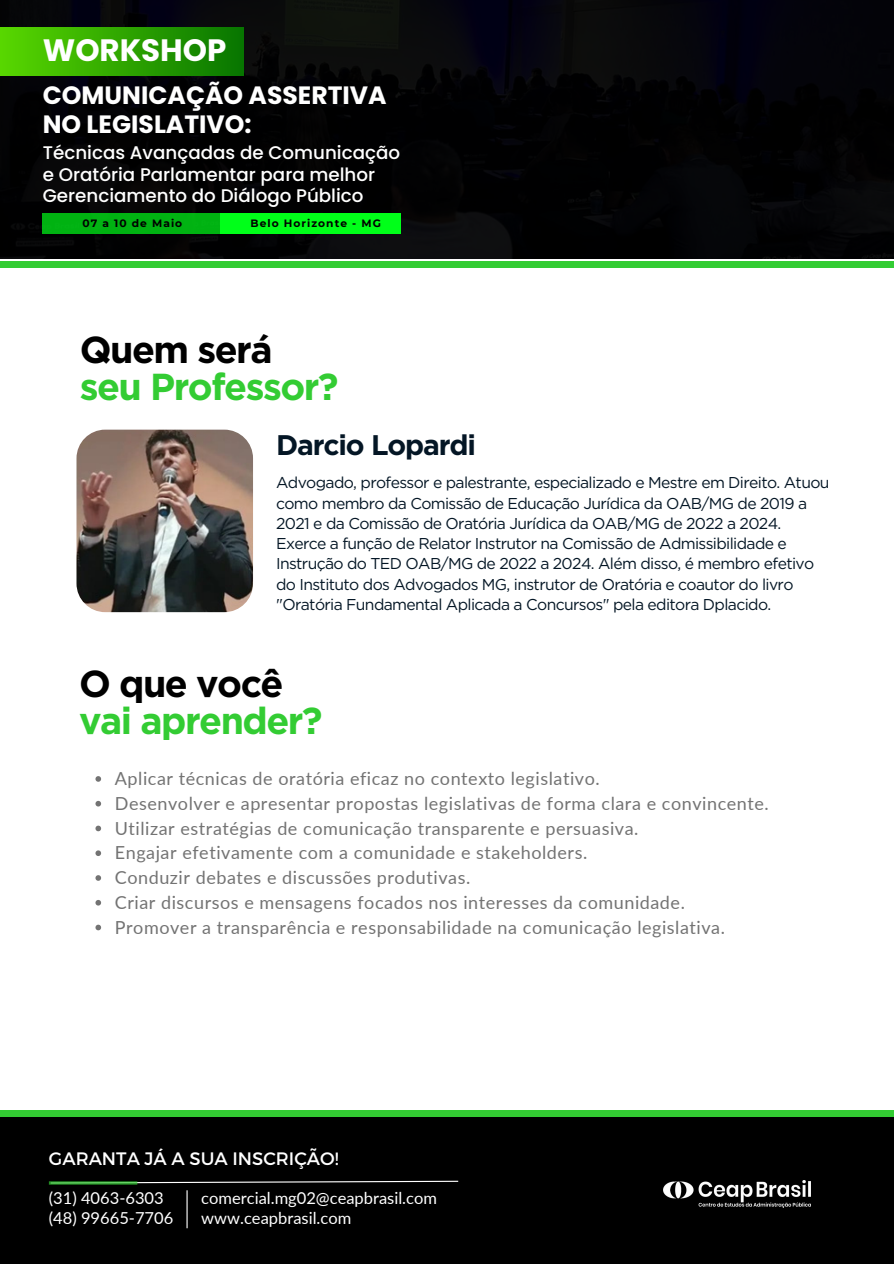
<style>
.page{position:relative;width:894px;height:1264px;background:#fff}
.page>*{position:absolute;margin:0;border:0;box-sizing:border-box;transform-origin:0 0}
.t1{font:700 37.5px/37.2px "Gotham";letter-spacing:-.04em;color:#3c3}
.t2{font:700 30.9px "Poppins";color:#fff}
.t3{font:700 28.35px "Gotham";letter-spacing:-.04em;color:#041625}
.t4{font:700 25.05px/29.4px "Poppins";color:#fff}
.t5{font:500 18.3px/21.5px "Poppins";color:#fff}
.t6{font:18px "Lato";letter-spacing:.03em;color:#737373}
.t7{font:18px "Montserrat";color:#fff}
.t8{font:16.5px "Lato";color:#fff}
.t9{font:15.75px/20.2px "Gotham";letter-spacing:-.04em;color:#041625}
.t10{font:700 10.65px "Montserrat";letter-spacing:.1em;color:#000}
.s1{color:#000}
</style>
<div class="page">
<img style="left:76px;top:429px;width:177px;height:184px">
<svg style="left:95px;top:776px;width:6px;height:5px"></svg>
<svg style="left:95px;top:800px;width:6px;height:6px"></svg>
<svg style="left:95px;top:825px;width:6px;height:6px"></svg>
<svg style="left:95px;top:850px;width:6px;height:6px"></svg>
<svg style="left:95px;top:875px;width:6px;height:5px"></svg>
<svg style="left:95px;top:900px;width:6px;height:5px"></svg>
<svg style="left:95px;top:924px;width:6px;height:6px"></svg>
<div style="left:0;top:261px;width:893px;height:7px;background:#3c3"></div>
<img style="left:0;top:0;width:893px;height:259px">
<div style="left:43px;top:213px;width:179px;height:21px;background:#00b212"></div>
<div style="left:221px;top:213px;width:180px;height:21px;background:#00ff19"></div>
<div style="left:0;top:27px;width:243px;height:48px;background:linear-gradient(to right,#58d700,#077500)"></div>
<div style="left:0;top:1113px;width:893px;height:150px;background:#000"></div>
<div style="left:0;top:1109px;width:893px;height:7px;background:#3c3"></div>
<svg style="left:137px;top:1180px;width:322px;height:4px"></svg>
<hr style="left:49px;top:1181px;width:88px;height:3px;background:#3c3">
<hr style="left:186px;top:1190px;width:1px;height:38px;background:#fff">
<img style="left:663px;top:1180px;width:147px;height:27px">
<p class="t2" style="left:43px;top:29px;width:185px">WORKSHOP</p>
<p class="t4" style="left:43px;top:81px;width:345px">COMUNICAÇÃO ASSERTIVA<br>NO LEGISLATIVO:</p>
<p class="t5" style="left:43px;top:142px;width:359px">Técnicas Avançadas de Comunicação e Oratória Parlamentar para melhor<br>Gerenciamento do Diálogo Público</p>
<p class="t10" style="left:83px;top:216px;width:101px">07 a 10 de Maio</p>
<p class="t10" style="left:250px;top:217px;width:132px">Belo Horizonte - MG</p>
<p class="t1" style="left:80px;top:331px;width:260px"><span class="s1">Quem será </span>seu Professor?</p>
<p class="t3" style="left:276px;top:427px;width:201px">Darcio Lopardi</p>
<p class="t9" style="left:276px;top:472px;width:554px">Advogado, professor e palestrante, especializado e Mestre em Direito. Atuou como membro da Comissão de Educação Jurídica da OAB/MG de 2019 a 2021 e da Comissão de Oratória Jurídica da OAB/MG de 2022 a 2024.<br>Exerce a função de Relator Instrutor na Comissão de Admissibilidade e Instrução do TED OAB/MG de 2022 a 2024. Além disso, é membro efetivo do Instituto dos Advogados MG, instrutor de Oratória e coautor do livro "Oratória Fundamental Aplicada a Concursos" pela editora Dplacido.</p>
<h4 class="t1" style="left:79px;top:665px;width:245px"><span class="s1">O que você </span>vai aprender?</h4>
<p class="t6" style="left:115px;top:767px;width:486px">Aplicar técnicas de oratória eficaz no contexto legislativo.</p>
<h2 class="t6" style="left:115px;top:792px;width:655px">Desenvolver e apresentar propostas legislativas de forma clara e convincente.</h2>
<h1 class="t6" style="left:115px;top:816px;width:525px">Utilizar estratégias de comunicação transparente e persuasiva.</h1>
<p class="t6" style="left:115px;top:841px;width:474px">Engajar efetivamente com a comunidade e stakeholders.</p>
<h3 class="t6" style="left:115px;top:866px;width:357px">Conduzir debates e discussões produtivas.</h3>
<p class="t6" style="left:115px;top:891px;width:571px">Criar discursos e mensagens focados nos interesses da comunidade.</p>
<h1 class="t6" style="left:115px;top:915px;width:611px">Promover a transparência e responsabilidade na comunicação legislativa.</h1>
<p class="t7" style="left:49px;top:1146px;width:291px">GARANTA JÁ A SUA INSCRIÇÃO!</p>
<p class="t8" style="left:49px;top:1188px;width:116px">(31) 4063-6303</p>
<h5 class="t8" style="left:201px;top:1188px;width:237px">comercial.mg02@ceapbrasil.com</h5>
<p class="t8" style="left:49px;top:1207px;width:126px">(48) 99665-7706</p>
<p class="t8" style="left:201px;top:1207px;width:151px">www.ceapbrasil.com</p>
</div>
